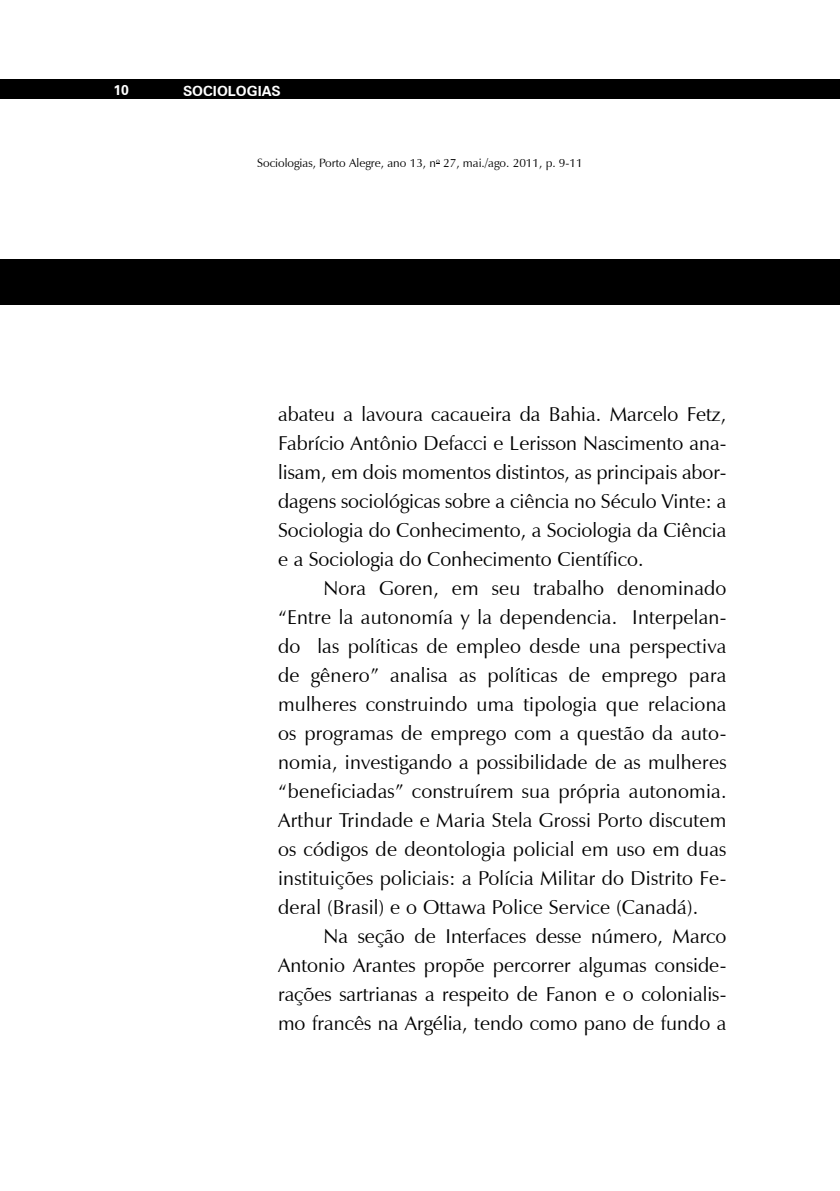
<style>
.page{position:relative;width:840px;height:1191px;background:#fff}
.page>*{position:absolute;margin:0;border:0;box-sizing:border-box;transform-origin:0 0}
.t1{font:20px/29px "Zapf Humanist 601 BT";color:#000;text-align:justify}
.t2{font:700 14px "Zurich BT";color:#fff}
.t3{font:12px "Zapf Humanist 601 BT";color:#000}
</style>
<div class="page">
<div style="left:0;top:79px;width:839px;height:20px;background:#000"></div>
<div style="left:0;top:259px;width:839px;height:45px;background:#000"></div>
<p class="t2" style="left:113px;top:82px;width:17px">10</p>
<p class="t2" style="left:183px;top:82px;width:99px">SOCIOLOGIAS</p>
<p class="t3" style="left:257px;top:155px;width:327px">Sociologias, Porto Alegre, ano 13, n<sup>o</sup> 27, mai./ago. 2011, p. 9-11</p>
<p class="t1" style="left:278px;top:399px;width:449px">abateu a lavoura cacaueira da Bahia. Marcelo Fetz, Fabrício Antônio Defacci e Lerisson Nascimento ana&shy;lisam, em dois momentos distintos, as principais abor&shy;dagens sociológicas sobre a ciência no Século Vinte: a Sociologia do Conhecimento, a Sociologia da Ciência e a Sociologia do Conhecimento Científico.</p>
<p class="t1" style="left:278px;top:573px;width:449px;text-indent:45px">Nora Goren, em seu trabalho denominado “Entre la autonomía y la dependencia. Interpelan&shy;do las políticas de empleo desde una perspectiva de gênero” analisa as políticas de emprego para mulheres construindo uma tipologia que relaciona os programas de emprego com a questão da auto&shy;nomia, investigando a possibilidade de as mulheres “beneficiadas” construírem sua própria autonomia.<br>Arthur Trindade e Maria Stela Grossi Porto discutem os códigos de deontologia policial em uso em duas instituições policiais: a Polícia Militar do Distrito Fe&shy;deral (Brasil) e o Ottawa Police Service (Canadá).</p>
<p class="t1" style="left:278px;top:921px;width:449px;text-indent:45px">Na seção de Interfaces desse número, Marco Antonio Arantes propõe percorrer algumas conside&shy;rações sartrianas a respeito de Fanon e o colonialis&shy;mo francês na Argélia, tendo como pano de fundo a</p>
</div>
